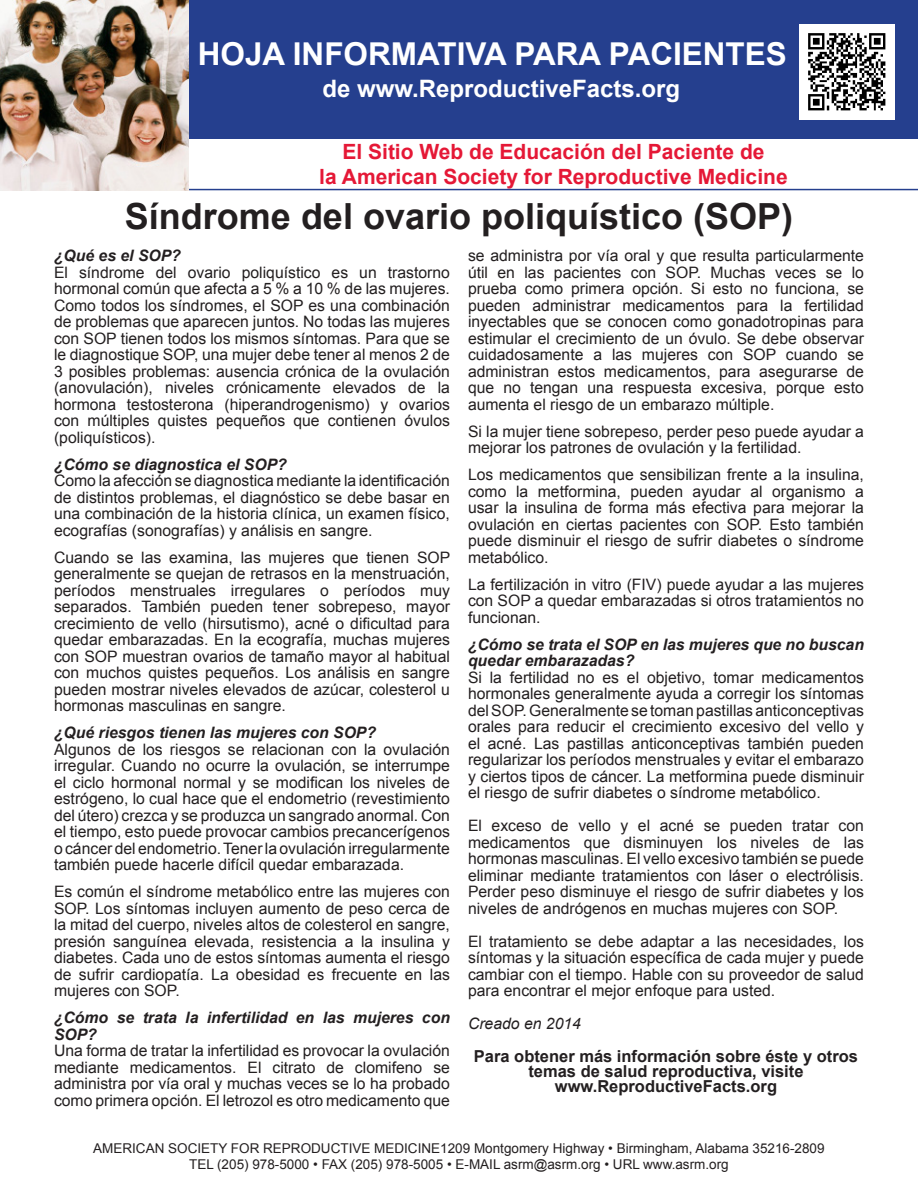
<style>
.page{position:relative;width:918px;height:1188px;background:#fff}
.page>*{position:absolute;margin:0;border:0;box-sizing:border-box;transform-origin:0 0}
.t1{font:700 36px "Arial";color:#231f20}
.t2{font:700 31.5px "Arial";color:#fff}
.t3{font:700 24px "Arial";color:#fff}
.t4{font:700 21px "Arial";color:#e51836}
.t5{font:700 16.5px/15px "Arial";color:#231f20;text-align:center}
.t6{font:15.75px/16.5px "Arial";color:#231f20;text-align:justify}
.t7{font:italic 700 15.75px/16.5px "Arial";color:#231f20}
.t8{font:italic 15.75px "Arial";color:#231f20}
.t9{font:13.5px "Arial";color:#231f20}
</style>
<div class="page">
<div style="left:189px;top:0;width:729px;height:139px;background:#253f8e"></div>
<hr style="left:0;top:189px;width:918px;height:1px;background:#253f8e">
<img style="left:0;top:0;width:189px;height:191px">
<img style="left:800px;top:25px;width:94px;height:94px">
<p class="t2" style="left:198px;top:33px;width:591px">HOJA INFORMATIVA PARA PACIENTES</p>
<p class="t3" style="left:322px;top:72px;width:359px">de www.ReproductiveFacts.org</p>
<p class="t4" style="left:342px;top:138px;width:424px">El Sitio Web de Educación del Paciente de</p>
<p class="t4" style="left:319px;top:163px;width:470px">la American Society for Reproductive Medicine</p>
<p class="t1" style="left:125px;top:192px;width:670px">Síndrome del ovario poliquístico (SOP)</p>
<p class="t7" style="left:54px;top:248px;width:128px">¿Qué es el SOP?</p>
<p class="t6" style="left:54px;top:264px;width:398px">El síndrome del ovario poliquístico es un trastorno hormonal común que afecta a 5 % a 10 % de las mujeres.<br>Como todos los síndromes, el SOP es una combinación de problemas que aparecen juntos. No todas las mujeres con SOP tienen todos los mismos síntomas. Para que se le diagnostique SOP, una mujer debe tener al menos 2 de 3 posibles problemas: ausencia crónica de la ovulación (anovulación), niveles crónicamente elevados de la hormona testosterona (hiperandrogenismo) y ovarios con múltiples quistes pequeños que contienen óvulos (poliquísticos).</p>
<p class="t7" style="left:54px;top:456px;width:234px">¿Cómo se diagnostica el SOP?</p>
<p class="t6" style="left:54px;top:473px;width:397px">Como la afección se diagnostica mediante la identificación de distintos problemas, el diagnóstico se debe basar en una combinación de la historia clínica, un examen físico, ecografías (sonografías) y análisis en sangre.</p>
<p class="t6" style="left:54px;top:549px;width:398px">Cuando se las examina, las mujeres que tienen SOP generalmente se quejan de retrasos en la menstruación, períodos menstruales irregulares o períodos muy separados. También pueden tener sobrepeso, mayor crecimiento de vello (hirsutismo), acné o dificultad para quedar embarazadas. En la ecografía, muchas mujeres con SOP muestran ovarios de tamaño mayor al habitual con muchos quistes pequeños. Los análisis en sangre pueden mostrar niveles elevados de azúcar, colesterol u hormonas masculinas en sangre.</p>
<p class="t7" style="left:54px;top:725px;width:324px">¿Qué riesgos tienen las mujeres con SOP?</p>
<p class="t6" style="left:54px;top:741px;width:397px">Algunos de los riesgos se relacionan con la ovulación irregular. Cuando no ocurre la ovulación, se interrumpe el ciclo hormonal normal y se modifican los niveles de estrógeno, lo cual hace que el endometrio (revestimiento del útero) crezca y se produzca un sangrado anormal. Con el tiempo, esto puede provocar cambios precancerígenos o cáncer del endometrio. Tener la ovulación irregularmente también puede hacerle difícil quedar embarazada.</p>
<p class="t6" style="left:54px;top:884px;width:398px">Es común el síndrome metabólico entre las mujeres con SOP. Los síntomas incluyen aumento de peso cerca de la mitad del cuerpo, niveles altos de colesterol en sangre, presión sanguínea elevada, resistencia a la insulina y diabetes. Cada uno de estos síntomas aumenta el riesgo de sufrir cardiopatía. La obesidad es frecuente en las mujeres con SOP.</p>
<p class="t7" style="left:54px;top:1010px;width:397px">¿Cómo se trata la infertilidad en las mujeres con<br>SOP?</p>
<p class="t6" style="left:54px;top:1043px;width:398px">Una forma de tratar la infertilidad es provocar la ovulación mediante medicamentos. El citrato de clomifeno se administra por vía oral y muchas veces se lo ha probado como primera opción. El letrozol es otro medicamento que</p>
<p class="t6" style="left:468px;top:248px;width:398px">se administra por vía oral y que resulta particularmente útil en las pacientes con SOP. Muchas veces se lo prueba como primera opción. Si esto no funciona, se pueden administrar medicamentos para la fertilidad inyectables que se conocen como gonadotropinas para estimular el crecimiento de un óvulo. Se debe observar cuidadosamente a las mujeres con SOP cuando se administran estos medicamentos, para asegurarse de que no tengan una respuesta excesiva, porque esto aumenta el riesgo de un embarazo múltiple.</p>
<p class="t6" style="left:468px;top:423px;width:398px">Si la mujer tiene sobrepeso, perder peso puede ayudar a mejorar los patrones de ovulación y la fertilidad.</p>
<p class="t6" style="left:468px;top:467px;width:398px">Los medicamentos que sensibilizan frente a la insulina, como la metformina, pueden ayudar al organismo a usar la insulina de forma más efectiva para mejorar la ovulación en ciertas pacientes con SOP. Esto también puede disminuir el riesgo de sufrir diabetes o síndrome metabólico.</p>
<p class="t6" style="left:468px;top:576px;width:398px">La fertilización in vitro (FIV) puede ayudar a las mujeres con SOP a quedar embarazadas si otros tratamientos no funcionan.</p>
<p class="t7" style="left:468px;top:636px;width:398px">¿Cómo se trata el SOP en las mujeres que no buscan quedar embarazadas?</p>
<p class="t6" style="left:468px;top:669px;width:398px">Si la fertilidad no es el objetivo, tomar medicamentos hormonales generalmente ayuda a corregir los síntomas del SOP. Generalmente se toman pastillas anticonceptivas orales para reducir el crecimiento excesivo del vello y el acné. Las pastillas anticonceptivas también pueden regularizar los períodos menstruales y evitar el embarazo y ciertos tipos de cáncer. La metformina puede disminuir el riesgo de sufrir diabetes o síndrome metabólico.</p>
<p class="t6" style="left:468px;top:818px;width:397px">El exceso de vello y el acné se pueden tratar con medicamentos que disminuyen los niveles de las hormonas masculinas. El vello excesivo también se puede eliminar mediante tratamientos con láser o electrólisis.<br>Perder peso disminuye el riesgo de sufrir diabetes y los niveles de andrógenos en muchas mujeres con SOP.</p>
<p class="t6" style="left:468px;top:933px;width:398px">El tratamiento se debe adaptar a las necesidades, los síntomas y la situación específica de cada mujer y puede cambiar con el tiempo. Hable con su proveedor de salud para encontrar el mejor enfoque para usted.</p>
<p class="t8" style="left:468px;top:1013px;width:114px">Creado en 2014</p>
<p class="t5" style="left:474px;top:1049px;width:386px">Para obtener más información sobre éste y otros temas de salud reproductiva, visite</p>
<p class="t5" style="left:555px;top:1079px;width:224px">www.ReproductiveFacts.org</p>
<p class="t9" style="left:93px;top:1139px;width:733px">AMERICAN SOCIETY FOR REPRODUCTIVE MEDICINE1209 Montgomery Highway • Birmingham, Alabama 35216-2809</p>
<p class="t9" style="left:189px;top:1156px;width:541px">TEL (205) 978-5000 • FAX (205) 978-5005 • E-MAIL asrm@asrm.org • URL www.asrm.org</p>
</div>
